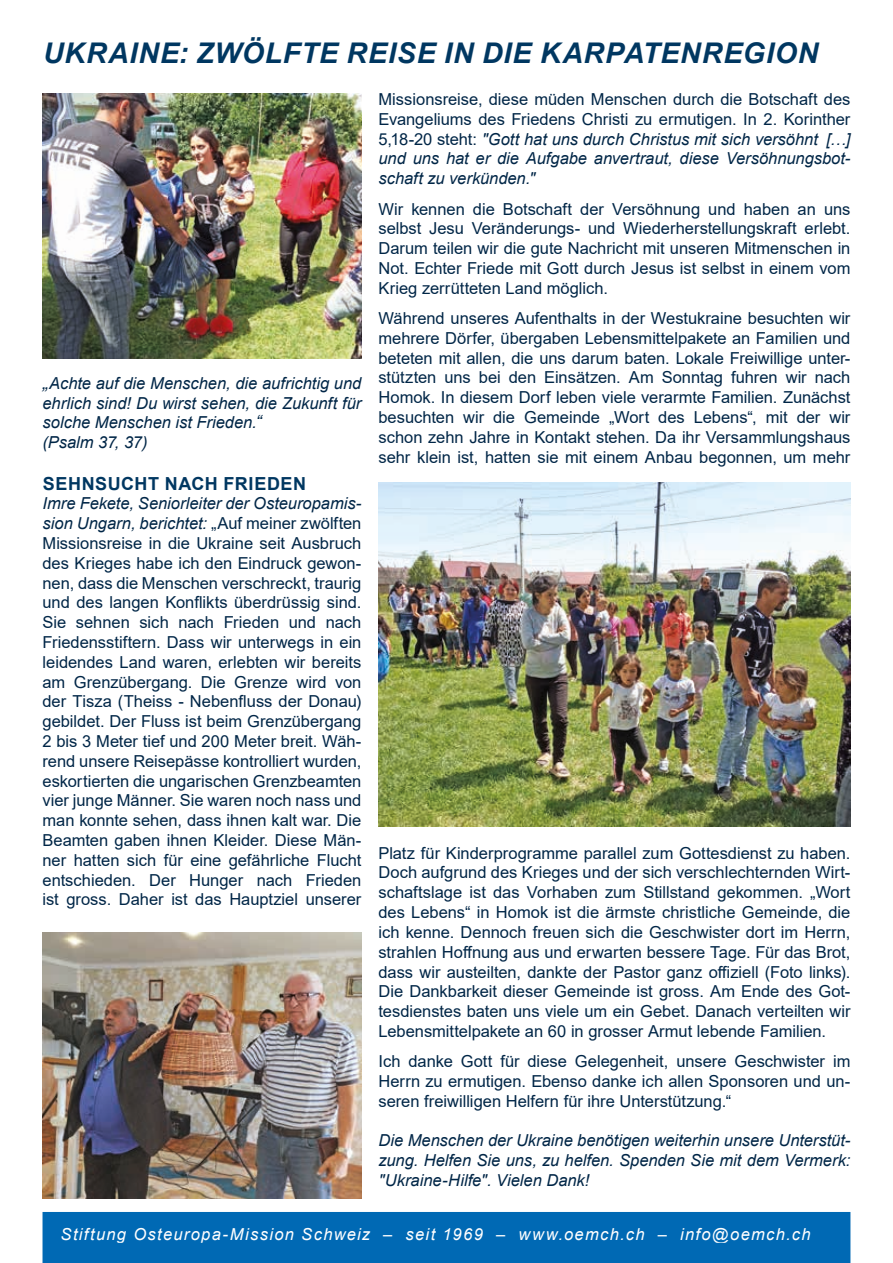
<style>
.page{position:relative;width:893px;height:1263px;background:#fff}
.page>*{position:absolute;margin:0;border:0;box-sizing:border-box;transform-origin:0 0}
.t1{font:italic 700 28.5px "Arial";letter-spacing:.035em;color:#003761}
.t2{font:700 18px "Arial";letter-spacing:.03em;color:#003761}
.t3{font:16.5px/19.8px "Arial";color:#002647;text-align:justify}
.t4{font:italic 16.5px/19.8px "Arial";color:#002647}
.t5{font:italic 16.5px "Arial";letter-spacing:.08em;color:#fff}
.s1{font-size:18px}
.s2{font-style:italic}
</style>
<div class="page">
<div style="left:43px;top:1212px;width:807px;height:51px;background:#0069b4"></div>
<img style="left:43px;top:94px;width:318px;height:265px">
<img style="left:43px;top:933px;width:318px;height:265px">
<img style="left:378px;top:483px;width:472px;height:343px">
<h1 class="t1" style="left:43px;top:34px;width:777px">UKRAINE: ZWÖLFTE REISE IN DIE KARPATENREGION</h1>
<p class="t4" style="left:43px;top:373px;width:320px"><span class="s1">„</span>Achte auf die Menschen, die aufrichtig und ehrlich sind! Du wirst sehen, die Zukunft für solche Menschen ist Frieden.<span class="s1">“<br></span>(Psalm 37, 37)</p>
<p class="t2" style="left:43px;top:470px;width:265px">SEHNSUCHT NACH FRIEDEN</p>
<p class="t3" style="left:43px;top:493px;width:320px"><span class="s2">Imre Fekete, Seniorleiter der Osteuropamis&shy;sion Ungarn, berichtet:</span> „Auf meiner zwölften Missionsreise in die Ukraine seit Ausbruch des Krieges habe ich den Eindruck gewon&shy;nen, dass die Menschen verschreckt, traurig und des langen Konflikts überdrüssig sind.<br>Sie sehnen sich nach Frieden und nach Friedensstiftern. Dass wir unterwegs in ein leidendes Land waren, erlebten wir bereits am Grenzübergang. Die Grenze wird von der Tisza (Theiss - Nebenfluss der Donau) gebildet. Der Fluss ist beim Grenzübergang 2 bis 3 Meter tief und 200 Meter breit. Wäh&shy;rend unsere Reisepässe kontrolliert wurden, eskortierten die ungarischen Grenzbeamten vier junge Männer. Sie waren noch nass und man konnte sehen, dass ihnen kalt war. Die Beamten gaben ihnen Kleider. Diese Män&shy;ner hatten sich für eine gefährliche Flucht entschieden. Der Hunger nach Frieden ist gross. Daher ist das Hauptziel unserer</p>
<p class="t3" style="left:378px;top:89px;width:473px">Missionsreise, diese müden Menschen durch die Botschaft des Evangeliums des Friedens Christi zu ermutigen. In 2. Korinther 5,18-20 steht: <span class="s2">"Gott hat uns durch Christus mit sich versöhnt […] und uns hat er die Aufgabe anvertraut, diese Versöhnungsbot&shy;schaft zu verkünden."</span></p>
<p class="t3" style="left:378px;top:199px;width:474px">Wir kennen die Botschaft der Versöhnung und haben an uns selbst Jesu Veränderungs- und Wiederherstellungskraft erlebt.<br>Darum teilen wir die gute Nachricht mit unseren Mitmenschen in Not. Echter Friede mit Gott durch Jesus ist selbst in einem vom Krieg zerrütteten Land möglich.</p>
<p class="t3" style="left:378px;top:308px;width:474px">Während unseres Aufenthalts in der Westukraine besuchten wir mehrere Dörfer, übergaben Lebensmittelpakete an Familien und beteten mit allen, die uns darum baten. Lokale Freiwillige unter&shy;stützten uns bei den Einsätzen. Am Sonntag fuhren wir nach Homok. In diesem Dorf leben viele verarmte Familien. Zunächst besuchten wir die Gemeinde „Wort des Lebens“, mit der wir schon zehn Jahre in Kontakt stehen. Da ihr Versammlungshaus sehr klein ist, hatten sie mit einem Anbau begonnen, um mehr</p>
<p class="t3" style="left:378px;top:843px;width:474px">Platz für Kinderprogramme parallel zum Gottesdienst zu haben.<br>Doch aufgrund des Krieges und der sich verschlechternden Wirt&shy;schaftslage ist das Vorhaben zum Stillstand gekommen. „Wort des Lebens“ in Homok ist die ärmste christliche Gemeinde, die ich kenne. Dennoch freuen sich die Geschwister dort im Herrn, strahlen Hoffnung aus und erwarten bessere Tage. Für das Brot, dass wir austeilten, dankte der Pastor ganz offiziell (Foto links).<br>Die Dankbarkeit dieser Gemeinde ist gross. Am Ende des Got&shy;tesdienstes baten uns viele um ein Gebet. Danach verteilten wir Lebensmittelpakete an 60 in grosser Armut lebende Familien.</p>
<p class="t3" style="left:378px;top:1051px;width:473px">Ich danke Gott für diese Gelegenheit, unsere Geschwister im Herrn zu ermutigen. Ebenso danke ich allen Sponsoren und un&shy;seren freiwilligen Helfern für ihre Unterstützung.“</p>
<p class="t4" style="left:378px;top:1131px;width:473px;text-align:justify">Die Menschen der Ukraine benötigen weiterhin unsere Unterstüt&shy;zung. Helfen Sie uns, zu helfen. Spenden Sie mit dem Vermerk: "Ukraine-Hilfe". Vielen Dank!</p>
<p class="t5" style="left:61px;top:1223px;width:752px">Stiftung Osteuropa-Mission Schweiz – seit 1969 – www.oemch.ch – info@oemch.ch</p>
</div>
